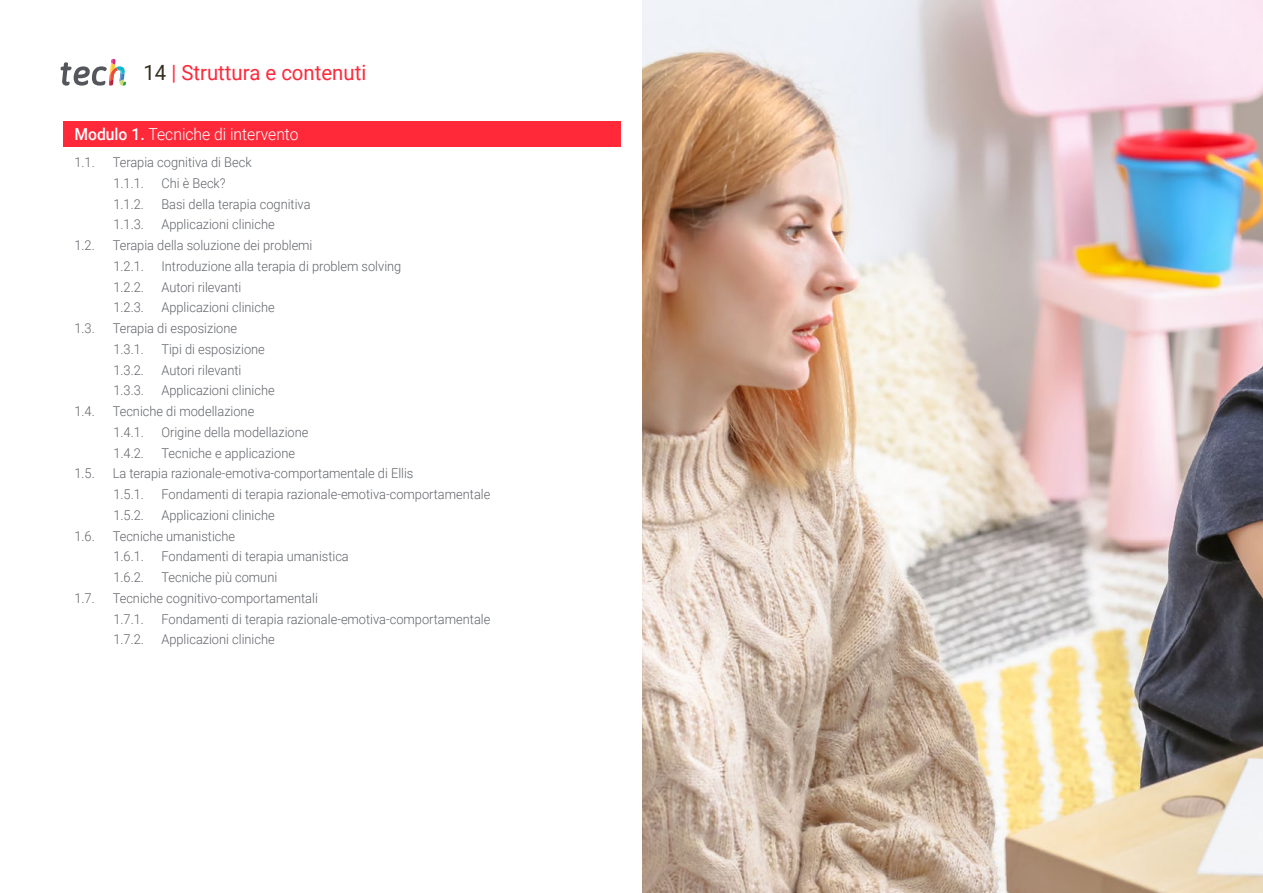
<style>
.page{position:relative;width:1263px;height:893px;background:#fff}
.page>*{position:absolute;margin:0;border:0;box-sizing:border-box;transform-origin:0 0}
.t1{font:21px "Roboto";color:#ff293a}
.t2{font:300 16.5px "Roboto";color:#fff;scale:.95 1}
.t3{font:300 13.5px/20.7px "Roboto";color:#61646a;scale:.95 1}
.s1{color:#312e20}
.s2{font-weight:500}
</style>
<div class="page">
<div style="left:63px;top:121px;width:558px;height:25px;background:#ff293a"></div>
<svg style="left:61px;top:59px;width:65px;height:27px"></svg>
<img style="left:642px;top:0;width:621px;height:893px">
<h1 class="t1" style="left:144px;top:57px;width:224px"><span class="s1">14</span> | Struttura e contenuti</h1>
<p class="t2" style="left:74px;top:123px;width:237px"><span class="s2">Modulo 1.</span> Tecniche di intervento</p>
<p class="t3" style="left:74px;top:151px;width:23px">1.1.</p>
<p class="t3" style="left:113px;top:151px;width:148px">Terapia cognitiva di Beck<br>1.1.1.</p>
<p class="t3" style="left:161px;top:172px;width:69px">Chi è Beck?</p>
<p class="t3" style="left:113px;top:193px;width:34px">1.1.2.</p>
<p class="t3" style="left:161px;top:193px;width:158px">Basi della terapia cognitiva</p>
<p class="t3" style="left:113px;top:214px;width:34px">1.1.3.</p>
<p class="t3" style="left:161px;top:214px;width:121px">Applicazioni cliniche</p>
<p class="t3" style="left:74px;top:234px;width:23px">1.2.</p>
<p class="t3" style="left:113px;top:234px;width:212px">Terapia della soluzione dei problemi<br>1.2.1.</p>
<p class="t3" style="left:161px;top:255px;width:254px">Introduzione alla terapia di problem solving</p>
<p class="t3" style="left:113px;top:276px;width:34px">1.2.2.</p>
<p class="t3" style="left:161px;top:276px;width:86px">Autori rilevanti</p>
<p class="t3" style="left:113px;top:297px;width:34px">1.2.3.</p>
<p class="t3" style="left:161px;top:297px;width:121px">Applicazioni cliniche</p>
<p class="t3" style="left:74px;top:317px;width:23px">1.3.</p>
<p class="t3" style="left:113px;top:317px;width:132px">Terapia di esposizione<br>1.3.1.</p>
<p class="t3" style="left:161px;top:338px;width:110px">Tipi di esposizione</p>
<p class="t3" style="left:113px;top:359px;width:34px">1.3.2.</p>
<p class="t3" style="left:161px;top:359px;width:86px">Autori rilevanti</p>
<p class="t3" style="left:113px;top:380px;width:34px">1.3.3.</p>
<p class="t3" style="left:161px;top:380px;width:121px">Applicazioni cliniche</p>
<p class="t3" style="left:74px;top:400px;width:23px">1.4.</p>
<p class="t3" style="left:113px;top:400px;width:151px">Tecniche di modellazione<br>1.4.1.</p>
<p class="t3" style="left:161px;top:421px;width:156px">Origine della modellazione</p>
<p class="t3" style="left:113px;top:442px;width:34px">1.4.2.</p>
<p class="t3" style="left:161px;top:442px;width:142px">Tecniche e applicazione</p>
<p class="t3" style="left:74px;top:463px;width:23px">1.5.</p>
<p class="t3" style="left:113px;top:463px;width:318px">La terapia razionale-emotiva-comportamentale di Ellis<br>1.5.1.</p>
<p class="t3" style="left:161px;top:483px;width:348px">Fondamenti di terapia razionale-emotiva-comportamentale</p>
<p class="t3" style="left:113px;top:504px;width:34px">1.5.2.</p>
<p class="t3" style="left:161px;top:504px;width:121px">Applicazioni cliniche</p>
<p class="t3" style="left:74px;top:525px;width:23px">1.6.</p>
<p class="t3" style="left:113px;top:525px;width:130px">Tecniche umanistiche<br>1.6.1.</p>
<p class="t3" style="left:161px;top:546px;width:199px">Fondamenti di terapia umanistica</p>
<p class="t3" style="left:113px;top:566px;width:34px">1.6.2.</p>
<p class="t3" style="left:161px;top:566px;width:123px">Tecniche più comuni</p>
<p class="t3" style="left:74px;top:587px;width:23px">1.7.</p>
<p class="t3" style="left:113px;top:587px;width:217px">Tecniche cognitivo-comportamentali<br>1.7.1.</p>
<p class="t3" style="left:161px;top:608px;width:348px">Fondamenti di terapia razionale-emotiva-comportamentale</p>
<p class="t3" style="left:113px;top:629px;width:34px">1.7.2.</p>
<p class="t3" style="left:161px;top:629px;width:121px">Applicazioni cliniche</p>
</div>
